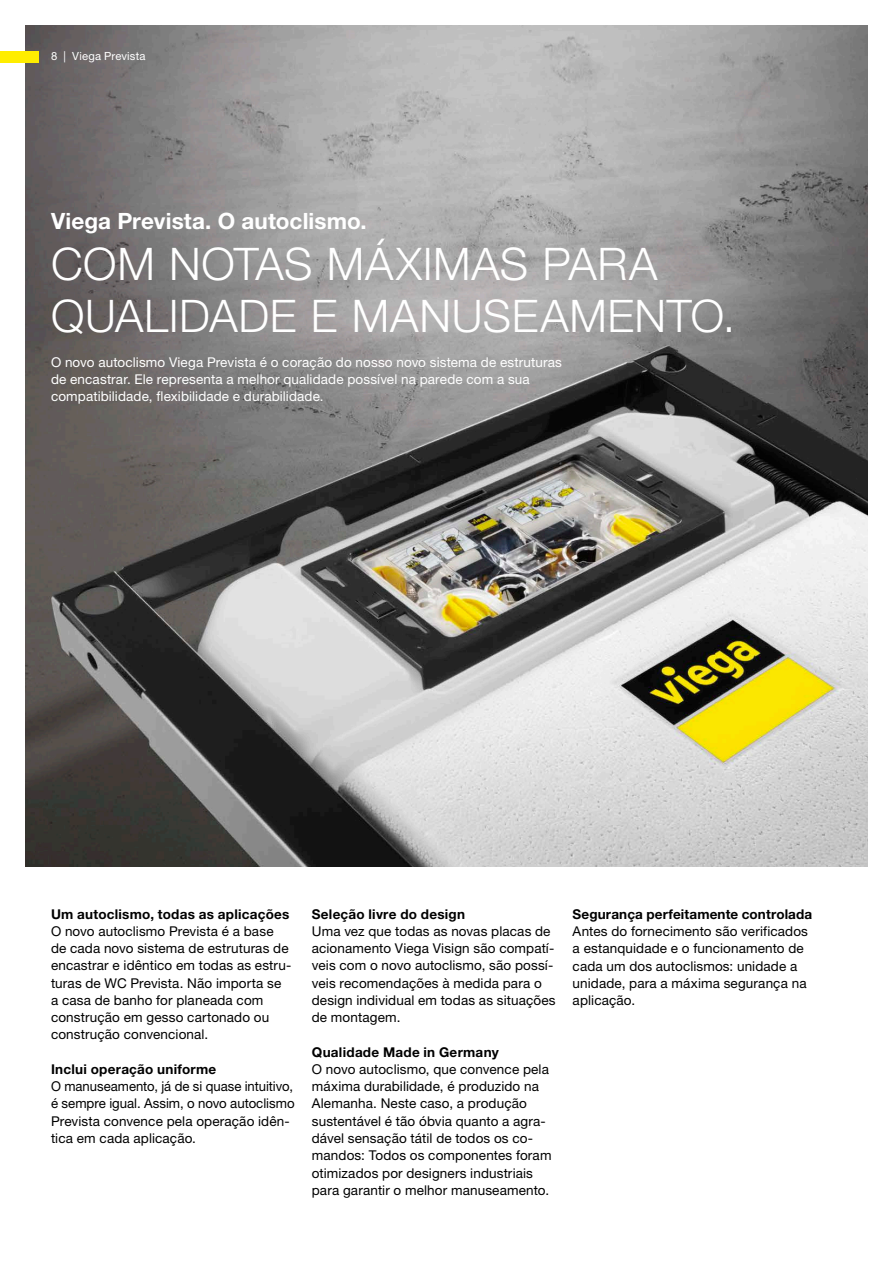
<style>
.page{position:relative;width:893px;height:1263px;background:#fff}
.page>*{position:absolute;margin:0;border:0;box-sizing:border-box;transform-origin:0 0}
.t1{font:45px/51.8px "M Ying Hei PR Cfor Viega W3";letter-spacing:.015em;color:#fff}
.t2{font:22.5px "M Ying Hei PR Cfor Viega W7";letter-spacing:.005em;color:#fff}
.t3{font:13.5px/17.2px "M Ying Hei PR Cfor Viega W4";letter-spacing:.01em;color:#000}
.t4{font:13.5px/17.2px "M Ying Hei PR Cfor Viega W4";letter-spacing:.01em;color:#fff}
.t5{font:13.5px "M Ying Hei PR Cfor Viega W7";letter-spacing:.015em;color:#000}
.t6{font:11.25px "M Ying Hei PR Cfor Viega W4";letter-spacing:.015em;color:#fff}
</style>
<div class="page">
<img style="left:26px;top:26px;width:841px;height:841px">
<div style="left:0;top:51px;width:38px;height:11px;background:#ffed00"></div>
<p class="t6" style="left:51px;top:49px;width:96px">8 | Viega Prevista</p>
<h2 class="t2" style="left:51px;top:207px;width:317px">Viega Prevista. O autoclismo.</h2>
<h1 class="t1" style="left:51px;top:238px;width:686px">COM NOTAS MÁXIMAS PARA<br>QUALIDADE E MANUSEAMENTO.</h1>
<p class="t4" style="left:51px;top:353px;width:512px">O novo autoclismo Viega Prevista é o coração do nosso novo sistema de estruturas de encastrar. Ele representa a melhor qualidade possível na parede com a sua compatibilidade, flexibilidade e durabilidade.</p>
<p class="t5" style="left:51px;top:905px;width:240px">Um autoclismo, todas as aplicações</p>
<p class="t3" style="left:51px;top:922px;width:242px">O novo autoclismo Prevista é a base de cada novo sistema de estruturas de encastrar e idêntico em todas as estru&shy;turas de WC Prevista. Não importa se a casa de banho for planeada com construção em gesso cartonado ou construção convencional.</p>
<p class="t5" style="left:51px;top:1061px;width:167px">Inclui operação uniforme</p>
<p class="t3" style="left:51px;top:1078px;width:245px">O manuseamento, já de si quase intuitivo, é sempre igual. Assim, o novo autoclismo Prevista convence pela operação idên&shy;tica em cada aplicação.</p>
<p class="t5" style="left:312px;top:905px;width:155px">Seleção livre do design</p>
<p class="t3" style="left:312px;top:922px;width:245px">Uma vez que todas as novas placas de acionamento Viega Visign são compatí&shy;veis com o novo autoclismo, são possí&shy;veis recomendações à medida para o design individual em todas as situações de montagem.</p>
<p class="t5" style="left:312px;top:1043px;width:188px">Qualidade Made in Germany</p>
<p class="t3" style="left:312px;top:1060px;width:241px">O novo autoclismo, que convence pela máxima durabilidade, é produzido na Alemanha. Neste caso, a produção sustentável é tão óbvia quanto a agra&shy;dável sensação tátil de todos os co&shy;mandos: Todos os componentes foram otimizados por designers industriais para garantir o melhor manuseamento.</p>
<p class="t5" style="left:573px;top:905px;width:241px">Segurança perfeitamente controlada</p>
<p class="t3" style="left:573px;top:922px;width:237px">Antes do fornecimento são verificados a estanquidade e o funcionamento de cada um dos autoclismos: unidade a unidade, para a máxima segurança na aplicação.</p>
</div>
